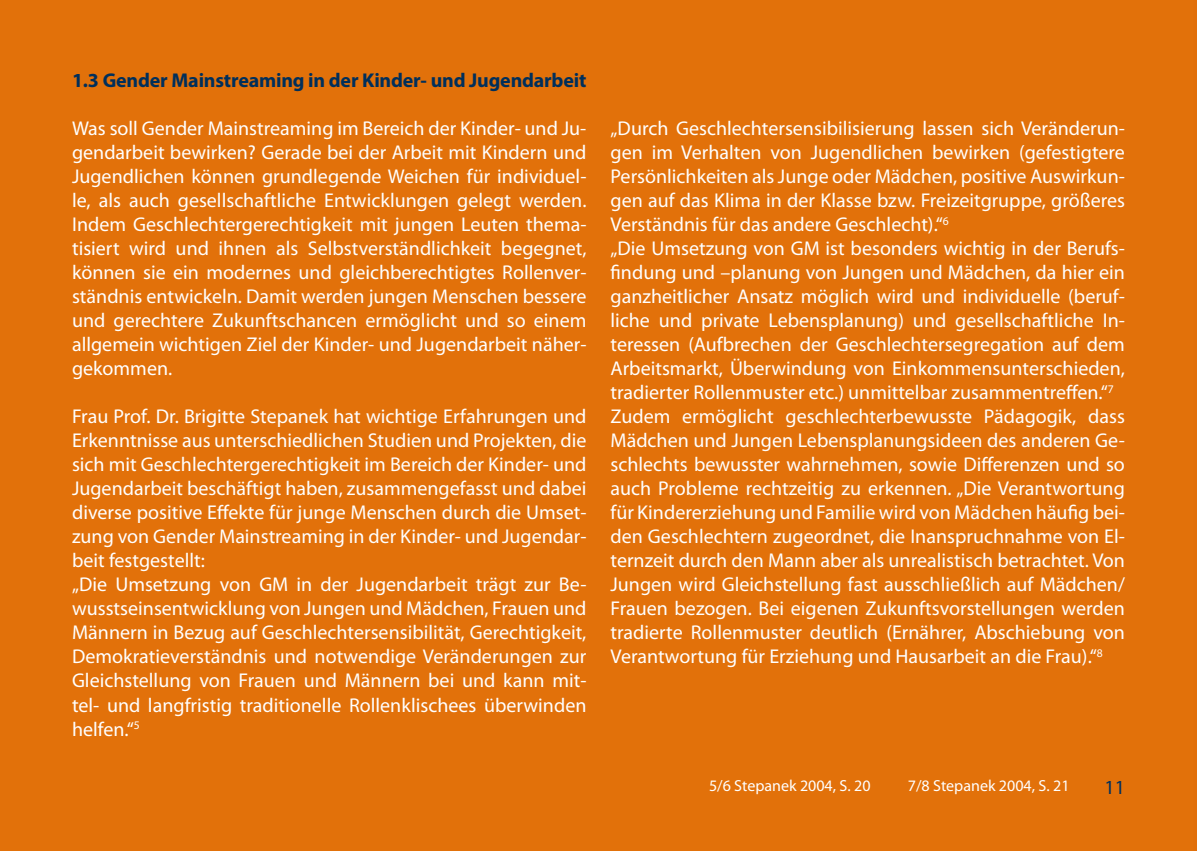
<style>
.page{position:relative;width:1197px;height:851px;background:#fff}
.page>*{position:absolute;margin:0;border:0;box-sizing:border-box;transform-origin:0 0}
.t1{font:20px/24px "Myriad Pro";color:#fff}
.t2{font:700 20px "Myriad Pro";letter-spacing:-.01em;color:#002f5b}
.t3{font:20px "Myriad Pro";color:#002f5b}
.t4{font:16px "Myriad Pro";color:#fff}
</style>
<div class="page">
<div style="left:0;top:0;width:1196px;height:850px;background:#e2710a"></div>
<p class="t2" style="left:72px;top:67px;width:516px">1.3 Gender Mainstreaming in der Kinder- und Jugendarbeit</p>
<p class="t1" style="left:72px;top:116px;width:516px;text-align:justify">Was soll Gender Mainstreaming im Bereich der Kinder- und Ju&shy;gendarbeit bewirken? Gerade bei der Arbeit mit Kindern und Jugendlichen können grundlegende Weichen für individuel&shy;le, als auch gesellschaftliche Entwicklungen gelegt werden.<br>Indem Geschlechtergerechtigkeit mit jungen Leuten thema&shy;tisiert wird und ihnen als Selbstverständlichkeit begegnet, können sie ein modernes und gleichberechtigtes Rollenver&shy;ständnis entwickeln. Damit werden jungen Menschen bessere und gerechtere Zukunftschancen ermöglicht und so einem allgemein wichtigen Ziel der Kinder- und Jugendarbeit näher&shy;gekommen.</p>
<p class="t1" style="left:72px;top:404px;width:516px">Frau Prof. Dr. Brigitte Stepanek hat wichtige Erfahrungen und Erkenntnisse aus unterschiedlichen Studien und Projekten, die sich mit Geschlechtergerechtigkeit im Bereich der Kinder- und Jugendarbeit beschäftigt haben, zusammengefasst und dabei diverse positive Effekte für junge Menschen durch die Umset&shy;zung von Gender Mainstreaming in der Kinder- und Jugendar&shy;beit festgestellt:<br>„Die Umsetzung von GM in der Jugendarbeit trägt zur Be&shy;wusstseinsentwicklung von Jungen und Mädchen, Frauen und Männern in Bezug auf Geschlechtersensibilität, Gerechtigkeit, Demokratieverständnis und notwendige Veränderungen zur Gleichstellung von Frauen und Männern bei und kann mit&shy;tel- und langfristig traditionelle Rollenklischees überwinden helfen.“<sup>5</sup></p>
<p class="t1" style="left:610px;top:116px;width:516px">„Durch Geschlechtersensibilisierung lassen sich Veränderun&shy;gen im Verhalten von Jugendlichen bewirken (gefestigtere Persönlichkeiten als Junge oder Mädchen, positive Auswirkun&shy;gen auf das Klima in der Klasse bzw. Freizeitgruppe, größeres Verständnis für das andere Geschlecht).“<sup>6<br></sup>„Die Umsetzung von GM ist besonders wichtig in der Berufs&shy;findung und –planung von Jungen und Mädchen, da hier ein ganzheitlicher Ansatz möglich wird und individuelle (beruf&shy;liche und private Lebensplanung) und gesellschaftliche In&shy;teressen (Aufbrechen der Geschlechtersegregation auf dem Arbeitsmarkt, Überwindung von Einkommensunterschieden, tradierter Rollenmuster etc.) unmittelbar zusammentreffen.“<sup>7<br></sup>Zudem ermöglicht geschlechterbewusste Pädagogik, dass Mädchen und Jungen Lebensplanungsideen des anderen Ge&shy;schlechts bewusster wahrnehmen, sowie Differenzen und so auch Probleme rechtzeitig zu erkennen. „Die Verantwortung für Kindererziehung und Familie wird von Mädchen häufig bei&shy;den Geschlechtern zugeordnet, die Inanspruchnahme von El&shy;ternzeit durch den Mann aber als unrealistisch betrachtet. Von Jungen wird Gleichstellung fast ausschließlich auf Mädchen/ Frauen bezogen. Bei eigenen Zukunftsvorstellungen werden tradierte Rollenmuster deutlich (Ernährer, Abschiebung von Verantwortung für Erziehung und Hausarbeit an die Frau).“<sup>8</sup></p>
<p class="t4" style="left:709px;top:775px;width:163px">5/6 Stepanek 2004, S. 20</p>
<p class="t4" style="left:907px;top:775px;width:163px">7/8 Stepanek 2004, S. 21</p>
<p class="t3" style="left:1104px;top:774px;width:22px">11</p>
</div>
